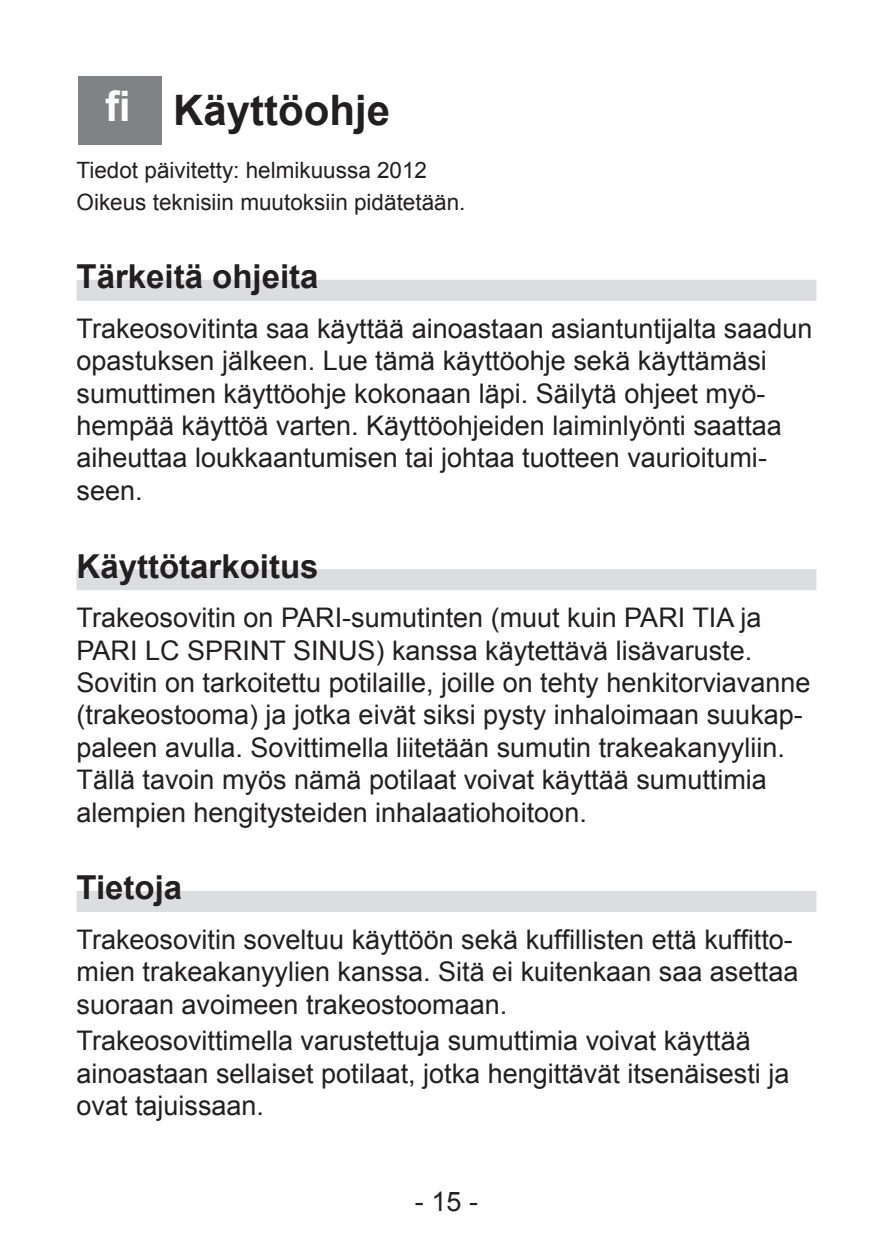
<style>
.page{position:relative;width:893px;height:1259px;background:#fff}
.page>*{position:absolute;margin:0;border:0;box-sizing:border-box;transform-origin:0 0}
.t1{font:700 42px "Arial";color:#231f20}
.t2{font:700 33px "Arial";color:#231f20}
.t3{font:27px/32.4px "Arial";color:#231f20}
.t4{font:22.5px/32.4px "Arial";color:#231f20}
.s1{color:#fff}
</style>
<div class="page">
<div style="left:77px;top:280px;width:739px;height:21px;background:#dcdddf"></div>
<div style="left:77px;top:569px;width:739px;height:21px;background:#dcdddf"></div>
<div style="left:77px;top:891px;width:739px;height:21px;background:#dcdddf"></div>
<div style="left:78px;top:77px;width:84px;height:68px;background:#808285"></div>
<h1 class="t1" style="left:105px;top:83px;width:286px"><span class="s1">fi</span> Käyttöohje</h1>
<p class="t4" style="left:77px;top:154px;width:390px">Tiedot päivitetty: helmikuussa 2012<br>Oikeus teknisiin muutoksiin pidätetään.</p>
<p class="t2" style="left:77px;top:255px;width:244px">Tärkeitä ohjeita</p>
<p class="t3" style="left:77px;top:312px;width:737px">Trakeosovitinta saa käyttää ainoastaan asiantuntijalta saadun opastuksen jälkeen. Lue tämä käyttöohje sekä käyttämäsi sumuttimen käyttöohje kokonaan läpi. Säilytä ohjeet myö&shy;hempää käyttöä varten. Käyttöohjeiden laiminlyönti saattaa aiheuttaa loukkaantumisen tai johtaa tuotteen vaurioitumi&shy;seen.</p>
<p class="t2" style="left:77px;top:544px;width:244px">Käyttötarkoitus</p>
<p class="t3" style="left:77px;top:602px;width:735px">Trakeosovitin on PARI-sumutinten (muut kuin PARI TIA ja PARI LC SPRINT SINUS) kanssa käytettävä lisävaruste.<br>Sovitin on tarkoitettu potilaille, joille on tehty henkitorviavanne (trakeostooma) ja jotka eivät siksi pysty inhaloimaan suukap&shy;paleen avulla. Sovittimella liitetään sumutin trakeakanyyliin.<br>Tällä tavoin myös nämä potilaat voivat käyttää sumuttimia alempien hengitysteiden inhalaatiohoitoon.</p>
<p class="t2" style="left:77px;top:866px;width:107px">Tietoja</p>
<p class="t3" style="left:77px;top:923px;width:723px">Trakeosovitin soveltuu käyttöön sekä kuffillisten että kuffitto&shy;mien trakeakanyylien kanssa. Sitä ei kuitenkaan saa asettaa suoraan avoimeen trakeostoomaan.</p>
<p class="t3" style="left:77px;top:1025px;width:714px">Trakeosovittimella varustettuja sumuttimia voivat käyttää ainoastaan sellaiset potilaat, jotka hengittävät itsenäisesti ja ovat tajuissaan.</p>
<p class="t3" style="left:415px;top:1185px;width:65px">- 15 -</p>
</div>
